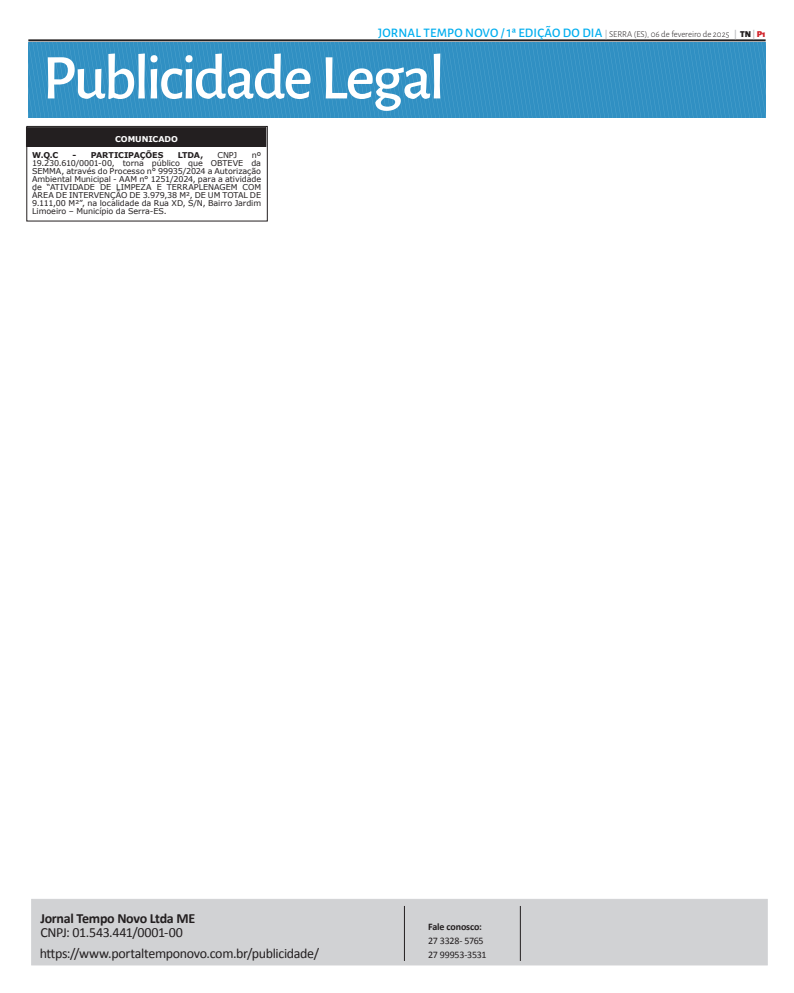
<style>
.page{position:relative;width:794px;height:993px;background:#fff}
.page>*{position:absolute;margin:0;border:0;box-sizing:border-box;transform-origin:0 0}
.t1{font:500 64px "Alegreya Sans";letter-spacing:-.045em;color:#fff}
.t2{font:14px "Calibri";letter-spacing:-.025em;color:#231f20}
.t3{font:700 14px "Calibri";letter-spacing:-.025em;color:#231f20}
.t4{font:500 13px "Alegreya Sans";letter-spacing:.015em;color:#00aeef}
.t5{font:10px/14px "Calibri";letter-spacing:-.025em;color:#231f20}
.t6{font:700 10px "Calibri";letter-spacing:-.015em;color:#231f20}
.t7{font:8px/8px "Verdana";letter-spacing:-.01em;color:#231f20;text-align:justify}
.t8{font:700 8px "Verdana";letter-spacing:-.005em;color:#231f20}
.t9{font:700 8px "Verdana";letter-spacing:-.005em;color:#fff}
.s1{font-weight:700;font-size:9px;color:#bcbdc0}
.s2{font-weight:300;font-size:9px;color:#231f20}
.s3{font-weight:900;font-size:9px;color:#231f20}
.s4{font-weight:900;font-size:9px;color:#d1232a}
</style>
<div class="page">
<hr style="left:28px;top:39px;width:737px;height:2px;background:#231f20">
<img style="left:29px;top:43px;width:736px;height:74px">
<div style="left:31px;top:898px;width:736px;height:67px;background:#d1d2d4;border:1px solid #d1d2d4"></div>
<hr style="left:404px;top:905px;width:1px;height:55px;background:#231f20">
<hr style="left:520px;top:905px;width:1px;height:55px;background:#231f20">
<div style="left:26px;top:128px;width:240px;height:18px;background:#231f20"></div>
<div style="left:26px;top:127px;width:240px;height:20px;border:1px solid #231f20"></div>
<div style="left:27px;top:126px;width:240px;height:95px;border:1px solid #231f20"></div>
<h3 class="t4" style="left:378px;top:23px;width:389px">JORNAL TEMPO NOVO / 1ª EDIÇÃO DO DIA <span class="s1">|</span> <span class="s2">SERRA (ES), 06 de fevereiro de 2025</span> <span class="s1">|</span> <span class="s3">TN</span> <span class="s1">|</span> <span class="s4">P1</span></h3>
<h1 class="t1" style="left:42px;top:33px;width:404px">Publicidade Legal</h1>
<p class="t9" style="left:115px;top:133px;width:64px">COMUNICADO</p>
<p class="t8" style="left:32px;top:149px;width:28px">W.Q.C</p>
<p class="t8" style="left:73px;top:149px;width:92px">- PARTICIPAÇÕES</p>
<p class="t8" style="left:178px;top:149px;width:27px">LTDA,</p>
<p class="t7" style="left:217px;top:151px;width:21px">CNPJ</p>
<p class="t7" style="left:32px;top:151px;width:230px;text-indent:220px">nº 19.230.610/0001-00, torna público que OBTEVE da SEMMA, através do Processo n° 99935/2024 a Autorização Ambiental Municipal - AAM n° 1251/2024, para a atividade de “ATIVIDADE DE LIMPEZA E TERRAPLENAGEM COM ÁREA DE INTERVENÇÃO DE 3.979,38 M², DE UM TOTAL DE 9.111,00 M²”, na localidade da Rua XD, S/N, Bairro Jardim Limoeiro – Município da Serra-ES.</p>
<h2 class="t3" style="left:40px;top:908px;width:156px">Jornal Tempo Novo Ltda ME</h2>
<h2 class="t2" style="left:40px;top:922px;width:144px">CNPJ: 01.543.441/0001-00</h2>
<p class="t6" style="left:428px;top:919px;width:55px">Fale conosco:</p>
<p class="t5" style="left:428px;top:933px;width:60px">27 3328- 5765<br>27 99953-3531</p>
<h2 class="t2" style="left:40px;top:943px;width:281px">https://www.portaltemponovo.com.br/publicidade/</h2>
</div>
